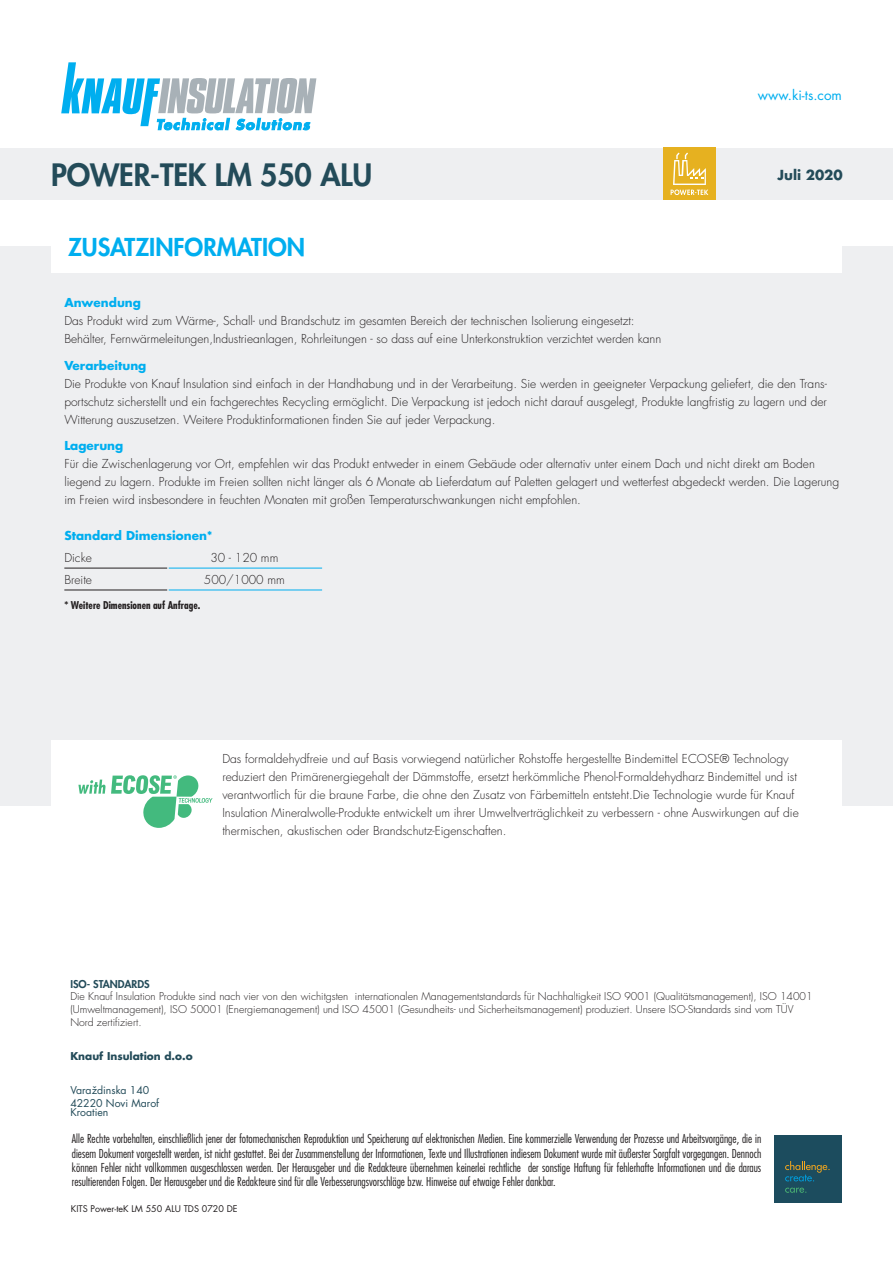
<style>
.page{position:relative;width:893px;height:1263px;background:#fff}
.page>*{position:absolute;margin:0;border:0;box-sizing:border-box;transform-origin:0 0}
.t1{font:800 30px "Futura Std";letter-spacing:-.005em;color:#234b59}
.t2{font:800 24px "Futura Std";color:#00aeef}
.t3{font:13.5px "Futura Std";color:#00aeef}
.t4{font:700 13.5px "Futura Std";color:#234b59}
.t5{font:300 12px/18px "Futura Std";color:#231f20}
.t6{font:300 condensed 12px/14.4px "Futura Std";color:#231f20;text-align:justify}
.t7{font:700 12px "Futura Std";color:#00aeef}
.t8{font:300 10.5px/12.6px "Futura Std";color:#231f20}
.t9{font:10.5px/12.6px "Futura Std";color:#234b59}
.t10{font:700 condensed 10.5px "Futura Std";color:#231f20}
.t11{font:700 10.5px "Futura Std";color:#234b59}
.t12{font:800 10.5px "Futura Std";color:#234b59}
.t13{font:9px "Futura Std";color:#231f20}
</style>
<div class="page">
<div style="left:0;top:149px;width:893px;height:51px;background:#eeeff1"></div>
<div style="left:0;top:247px;width:893px;height:559px;background:#eeeff1"></div>
<div style="left:51px;top:740px;width:791px;height:123px;background:#fff"></div>
<svg style="left:61px;top:62px;width:255px;height:68px"></svg>
<div style="left:774px;top:1135px;width:68px;height:68px;background:#1c4c5e"></div>
<svg style="left:785px;top:1161px;width:45px;height:20px"></svg>
<svg style="left:785px;top:1187px;width:21px;height:6px"></svg>
<hr style="left:169px;top:568px;width:153px;height:1px;background:#00aeef">
<hr style="left:169px;top:590px;width:153px;height:1px;background:#00aeef">
<hr style="left:64px;top:568px;width:103px;height:1px;background:#231f20">
<hr style="left:64px;top:590px;width:103px;height:1px;background:#231f20">
<div style="left:51px;top:221px;width:791px;height:51px;background:#fff"></div>
<div style="left:663px;top:147px;width:53px;height:53px;background:#e6b120"></div>
<svg style="left:671px;top:153px;width:37px;height:42px"></svg>
<svg style="left:78px;top:775px;width:135px;height:53px"></svg>
<h1 class="t1" style="left:51px;top:156px;width:323px">POWER-TEK LM 550 ALU</h1>
<h2 class="t2" style="left:68px;top:232px;width:239px">ZUSATZINFORMATION</h2>
<p class="t3" style="left:758px;top:86px;width:85px">www.ki-ts.com</p>
<p class="t4" style="left:777px;top:165px;width:67px">Juli 2020</p>
<p class="t7" style="left:64px;top:295px;width:78px">Anwendung</p>
<p class="t5" style="left:64px;top:312px;width:598px">Das Produkt wird zum Wärme-, Schall- und Brandschutz im gesamten Bereich der technischen Isolierung eingesetzt:<br>Behälter, Fernwärmeleitungen,Industrieanlagen, Rohrleitungen - so dass auf eine Unterkonstruktion verzichtet werden kann</p>
<p class="t7" style="left:64px;top:357px;width:84px">Verarbeitung</p>
<p class="t5" style="left:64px;top:375px;width:764px;text-align:justify">Die Produkte von Knauf Insulation sind einfach in der Handhabung und in der Verarbeitung. Sie werden in geeigneter Verpackung geliefert, die den Trans&shy;portschutz sicherstellt und ein fachgerechtes Recycling ermöglicht. Die Verpackung ist jedoch nicht darauf ausgelegt, Produkte langfristig zu lagern und der Witterung auszusetzen. Weitere Produktinformationen finden Sie auf jeder Verpackung.</p>
<p class="t7" style="left:64px;top:438px;width:60px">Lagerung</p>
<p class="t5" style="left:64px;top:455px;width:776px">Für die Zwischenlagerung vor Ort, empfehlen wir das Produkt entweder in einem Gebäude oder alternativ unter einem Dach und nicht direkt am Boden liegend zu lagern. Produkte im Freien sollten nicht länger als 6 Monate ab Lieferdatum auf Paletten gelagert und wetterfest abgedeckt werden. Die Lagerung im Freien wird insbesondere in feuchten Monaten mit großen Temperaturschwankungen nicht empfohlen.</p>
<p class="t7" style="left:64px;top:528px;width:150px">Standard Dimensionen*</p>
<p class="t5" style="left:64px;top:549px;width:29px">Dicke</p>
<p class="t5" style="left:210px;top:549px;width:70px">30 - 120 mm</p>
<p class="t5" style="left:64px;top:571px;width:29px">Breite</p>
<p class="t5" style="left:204px;top:571px;width:82px">500/1000 mm</p>
<p class="t10" style="left:64px;top:598px;width:137px">* Weitere Dimensionen auf Anfrage.</p>
<p class="t5" style="left:222px;top:749px;width:578px">Das formaldehydfreie und auf Basis vorwiegend natürlicher Rohstoffe hergestellte Bindemittel ECOSE® Technology reduziert den Primärenergiegehalt der Dämmstoffe, ersetzt herkömmliche Phenol-Formaldehydharz Bindemittel und ist verantwortlich für die braune Farbe, die ohne den Zusatz von Färbemitteln entsteht.Die Technologie wurde für Knauf Insulation Mineralwolle-Produkte entwickelt um ihrer Umweltverträglichkeit zu verbessern - ohne Auswirkungen auf die thermischen, akustischen oder Brandschutz-Eigenschaften.</p>
<p class="t12" style="left:70px;top:977px;width:81px">ISO- STANDARDS</p>
<p class="t8" style="left:70px;top:990px;width:744px">Die Knauf Insulation Produkte sind nach vier von den wichitgsten internationalen Managementstandards für Nachhaltigkeit ISO 9001 (Qualitätsmanagement), ISO 14001 (Umweltmanagement), ISO 50001 (Energiemanagement) und ISO 45001 (Gesundheits- und Sicherheitsmanagement) produziert. Unsere ISO-Standards sind vom TÜV<br>Nord zertifiziert.</p>
<p class="t11" style="left:70px;top:1049px;width:124px">Knauf Insulation d.o.o</p>
<p class="t9" style="left:70px;top:1084px;width:90px">Varaždinska 140<br>42220 Novi Marof</p>
<p class="t9" style="left:70px;top:1105px;width:40px">Kroatien</p>
<p class="t6" style="left:72px;top:1131px;width:691px">Alle Rechte vorbehalten, einschließlich jener der fotomechanischen Reproduktion und Speicherung auf elektronischen Medien. Eine kommerzielle Verwendung der Prozesse und Arbeitsvorgänge, die in diesem Dokument vorgestellt werden, ist nicht gestattet. Bei der Zusammenstellung der Informationen, Texte und Illustrationen indiesem Dokument wurde mit äußerster Sorgfalt vorgegangen. Dennoch können Fehler nicht vollkommen ausgeschlossen werden. Der Herausgeber und die Redakteure übernehmen keinerlei rechtliche der sonstige Haftung für fehlerhafte Informationen und die daraus resultierenden Folgen. Der Herausgeber und die Redakteure sind für alle Verbesserungsvorschläge bzw. Hinweise auf etwaige Fehler dankbar.</p>
<p class="t13" style="left:71px;top:1203px;width:168px">KITS Power-teK LM 550 ALU TDS 0720 DE</p>
</div>
